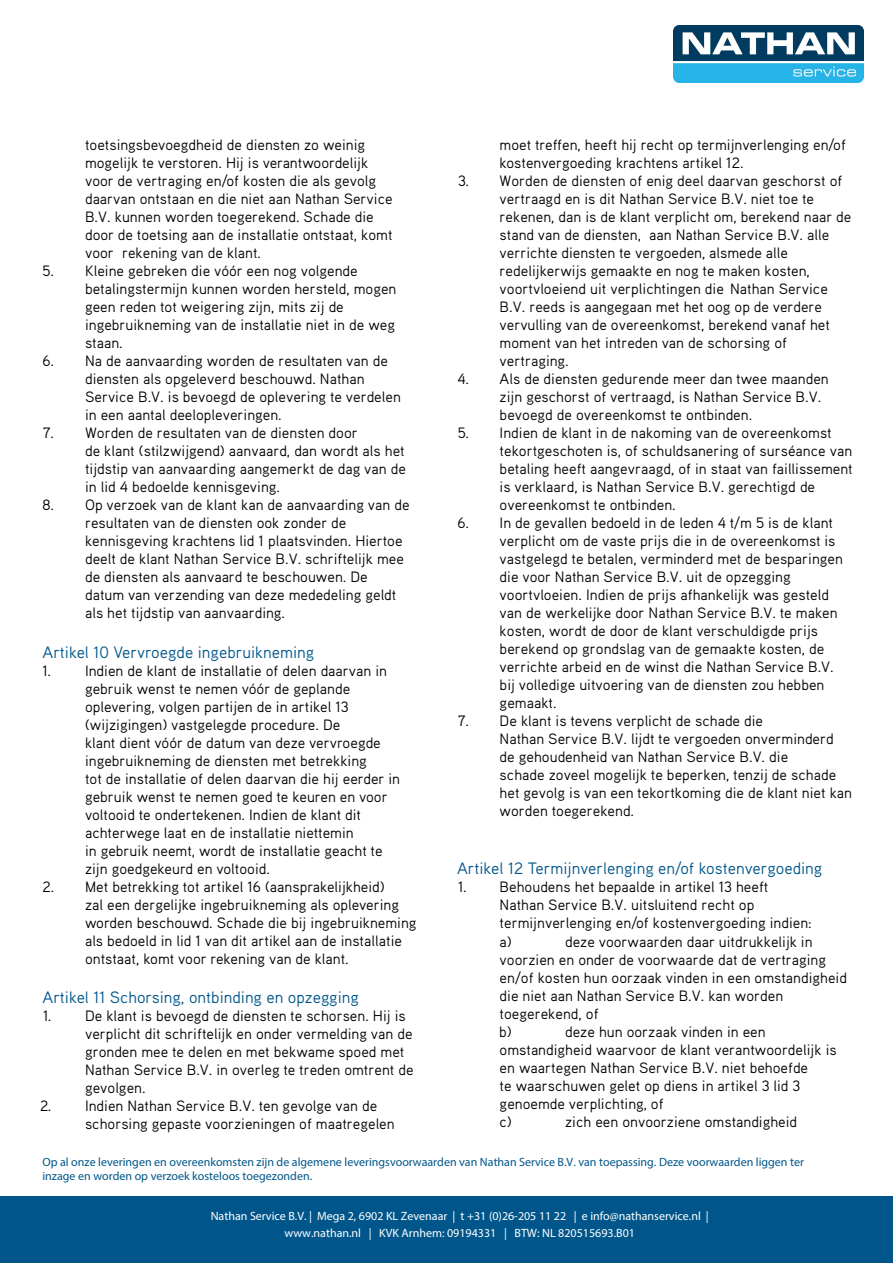
<style>
.page{position:relative;width:893px;height:1263px;background:#fff}
.page>*{position:absolute;margin:0;border:0;box-sizing:border-box;transform-origin:0 0}
.t1{font:16.5px "Aaux Pro OT";color:#00568a}
.t2{font:15px/18px "Aaux Pro OT";color:#000}
.t3{font:12px/14.4px "Myriad Pro";color:#00568a}
.t4{font:12px/17px "Myriad Pro";color:#fff;text-align:center}
</style>
<div class="page">
<div style="left:0;top:1196px;width:893px;height:67px;background:#00568a"></div>
<img style="left:673px;top:25px;width:190px;height:57px">
<p class="t2" style="left:85px;top:135px;width:309px">toetsingsbevoegdheid de diensten zo weinig mogelijk te verstoren. Hij is verantwoordelijk voor de vertraging en/of kosten die als gevolg daarvan ontstaan en die niet aan Nathan Service B.V. kunnen worden toegerekend. Schade die door de toetsing aan de installatie ontstaat, komt voor rekening van de klant.</p>
<p class="t2" style="left:85px;top:261px;width:313px;text-indent:-43px">5. Kleine gebreken die vóór een nog volgende betalingstermijn kunnen worden hersteld, mogen geen reden tot weigering zijn, mits zij de ingebruikneming van de installatie niet in de weg staan.</p>
<p class="t2" style="left:85px;top:351px;width:317px;text-indent:-43px">6. Na de aanvaarding worden de resultaten van de diensten als opgeleverd beschouwd. Nathan Service B.V. is bevoegd de oplevering te verdelen in een aantal deelopleveringen.</p>
<p class="t2" style="left:85px;top:423px;width:322px;text-indent:-42px">7. Worden de resultaten van de diensten door<br>de klant (stilzwijgend) aanvaard, dan wordt als het tijdstip van aanvaarding aangemerkt de dag van de in lid 4 bedoelde kennisgeving.</p>
<p class="t2" style="left:85px;top:495px;width:326px;text-indent:-43px">8. Op verzoek van de klant kan de aanvaarding van de resultaten van de diensten ook zonder de kennisgeving krachtens lid 1 plaatsvinden. Hiertoe deelt de klant Nathan Service B.V. schriftelijk mee de diensten als aanvaard te beschouwen. De datum van verzending van deze mededeling geldt als het tijdstip van aanvaarding.</p>
<p class="t1" style="left:43px;top:641px;width:273px">Artikel 10 Vervroegde ingebruikneming</p>
<p class="t2" style="left:85px;top:661px;width:316px;text-indent:-43px">1. Indien de klant de installatie of delen daarvan in gebruik wenst te nemen vóór de geplande oplevering, volgen partijen de in artikel 13 (wijzigingen) vastgelegde procedure. De<br>klant dient vóór de datum van deze vervroegde ingebruikneming de diensten met betrekking<br>tot de installatie of delen daarvan die hij eerder in gebruik wenst te nemen goed te keuren en voor voltooid te ondertekenen. Indien de klant dit achterwege laat en de installatie niettemin<br>in gebruik neemt, wordt de installatie geacht te zijn goedgekeurd en voltooid.</p>
<p class="t2" style="left:85px;top:877px;width:333px;text-indent:-43px">2. Met betrekking tot artikel 16 (aansprakelijkheid)<br>zal een dergelijke ingebruikneming als oplevering worden beschouwd. Schade die bij ingebruikneming als bedoeld in lid 1 van dit artikel aan de installatie ontstaat, komt voor rekening van de klant.</p>
<p class="t1" style="left:43px;top:987px;width:318px">Artikel 11 Schorsing, ontbinding en opzegging</p>
<p class="t2" style="left:85px;top:1006px;width:330px;text-indent:-42px">1. De klant is bevoegd de diensten te schorsen. Hij is verplicht dit schriftelijk en onder vermelding van de gronden mee te delen en met bekwame spoed met Nathan Service B.V. in overleg te treden omtrent de gevolgen.</p>
<p class="t2" style="left:85px;top:1096px;width:311px;text-indent:-45px">2. Indien Nathan Service B.V. ten gevolge van de schorsing gepaste voorzieningen of maatregelen</p>
<p class="t2" style="left:500px;top:135px;width:348px">moet treffen, heeft hij recht op termijnverlenging en/of kostenvergoeding krachtens artikel 12.</p>
<p class="t2" style="left:500px;top:171px;width:353px;text-indent:-42px">3. Worden de diensten of enig deel daarvan geschorst of vertraagd en is dit Nathan Service B.V. niet toe te rekenen, dan is de klant verplicht om, berekend naar de stand van de diensten, aan Nathan Service B.V. alle verrichte diensten te vergoeden, alsmede alle redelijkerwijs gemaakte en nog te maken kosten, voortvloeiend uit verplichtingen die Nathan Service B.V. reeds is aangegaan met het oog op de verdere vervulling van de overeenkomst, berekend vanaf het moment van het intreden van de schorsing of vertraging.</p>
<p class="t2" style="left:500px;top:369px;width:331px;text-indent:-42px">4. Als de diensten gedurende meer dan twee maanden zijn geschorst of vertraagd, is Nathan Service B.V. bevoegd de overeenkomst te ontbinden.</p>
<p class="t2" style="left:500px;top:423px;width:355px;text-indent:-42px">5. Indien de klant in de nakoming van de overeenkomst tekortgeschoten is, of schuldsanering of surséance van betaling heeft aangevraagd, of in staat van faillissement is verklaard, is Nathan Service B.V. gerechtigd de overeenkomst te ontbinden.</p>
<p class="t2" style="left:500px;top:513px;width:345px;text-indent:-42px">6. In de gevallen bedoeld in de leden 4 t/m 5 is de klant verplicht om de vaste prijs die in de overeenkomst is vastgelegd te betalen, verminderd met de besparingen die voor Nathan Service B.V. uit de opzegging voortvloeien. Indien de prijs afhankelijk was gesteld van de werkelijke door Nathan Service B.V. te maken kosten, wordt de door de klant verschuldigde prijs berekend op grondslag van de gemaakte kosten, de verrichte arbeid en de winst die Nathan Service B.V. bij volledige uitvoering van de diensten zou hebben gemaakt.</p>
<p class="t2" style="left:500px;top:711px;width:354px;text-indent:-41px">7. De klant is tevens verplicht de schade die<br>Nathan Service B.V. lijdt te vergoeden onverminderd de gehoudenheid van Nathan Service B.V. die<br>schade zoveel mogelijk te beperken, tenzij de schade het gevolg is van een tekortkoming die de klant niet kan worden toegerekend.</p>
<p class="t1" style="left:457px;top:857px;width:367px">Artikel 12 Termijnverlenging en/of kostenvergoeding</p>
<p class="t2" style="left:500px;top:877px;width:314px;text-indent:-41px">1. Behoudens het bepaalde in artikel 13 heeft<br>Nathan Service B.V. uitsluitend recht op termijnverlenging en/of kostenvergoeding indien:</p>
<p class="t2" style="left:500px;top:933px;width:14px">a)</p>
<p class="t2" style="left:499px;top:933px;width:349px;text-indent:66px">deze voorwaarden daar uitdrukkelijk in voorzien en onder de voorwaarde dat de vertraging en/of kosten hun oorzaak vinden in een omstandigheid die niet aan Nathan Service B.V. kan worden toegerekend, of<br>b)</p>
<p class="t2" style="left:499px;top:1022px;width:339px;text-indent:66px">deze hun oorzaak vinden in een omstandigheid waarvoor de klant verantwoordelijk is en waartegen Nathan Service B.V. niet behoefde<br>te waarschuwen gelet op diens in artikel 3 lid 3 genoemde verplichting, of<br>c)</p>
<p class="t2" style="left:565px;top:1112px;width:234px">zich een onvoorziene omstandigheid</p>
<p class="t3" style="left:43px;top:1154px;width:763px">Op al onze leveringen en overeenkomsten zijn de algemene leveringsvoorwaarden van Nathan Service B.V. van toepassing. Deze voorwaarden liggen ter inzage en worden op verzoek kosteloos toegezonden.</p>
<p class="t4" style="left:211px;top:1207px;width:500px">Nathan Service B.V. | Mega 2, 6902 KL Zevenaar | t +31 (0)26-205 11 22 | e info@nathanservice.nl | www.nathan.nl | KVK Arnhem: 09194331 | BTW: NL 820515693.B01</p>
</div>
